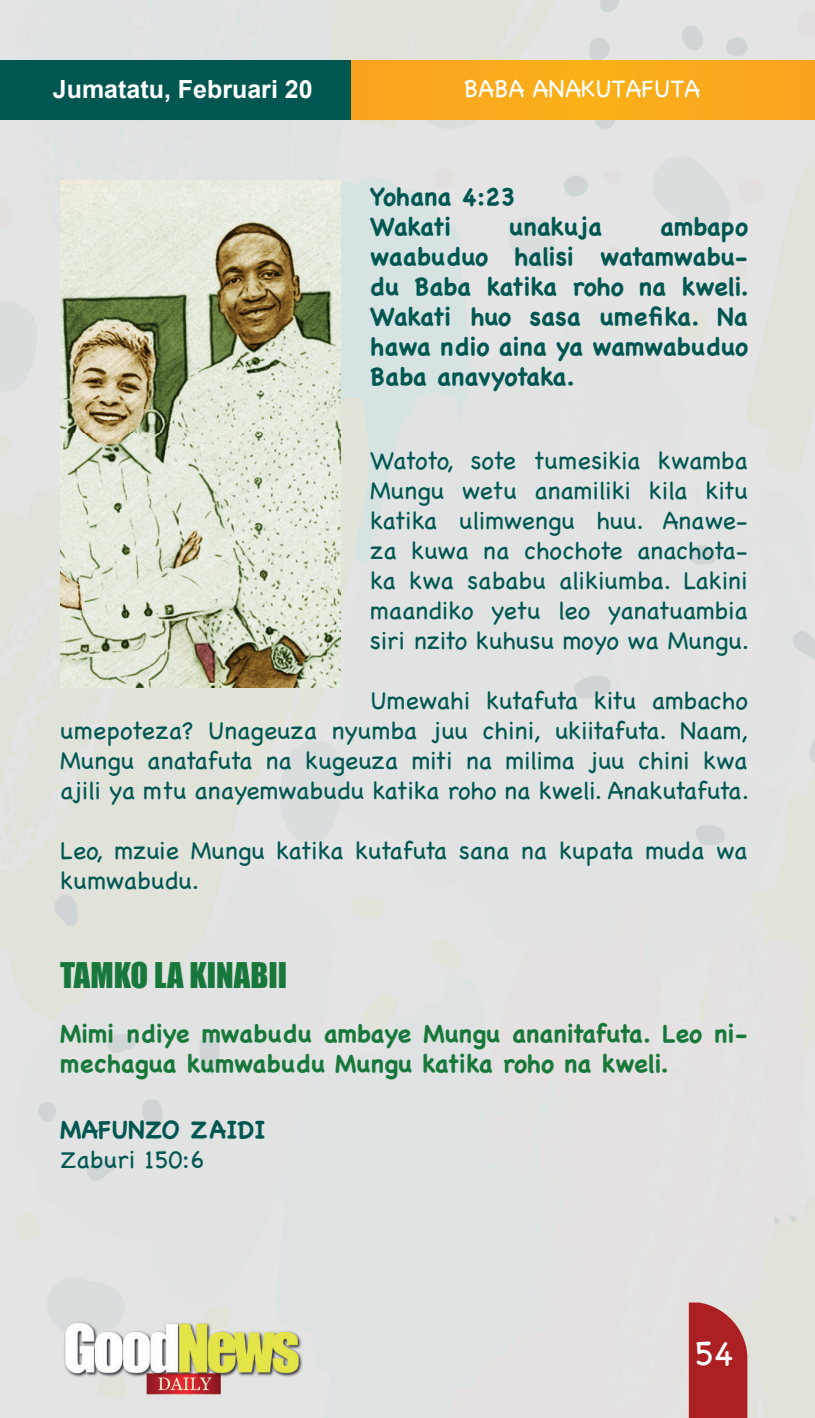
<style>
.page{position:relative;width:815px;height:1418px;background:#fff}
.page>*{position:absolute;margin:0;border:0;box-sizing:border-box;transform-origin:0 0}
.t1{font:35px "Chalkboard";color:#fff}
.t2{font:32.5px "Impact";color:#18783c}
.t3{font:25px/30px "Chalkboard";color:#005752;text-align:justify}
.t4{font:700 25px/30px "Chalkboard";color:#005752}
.t5{font:700 25px/30px "Chalkboard";color:#18783c}
.t6{font:700 25px "Arial";color:#fff}
.t7{font:25px "Chalkboard";color:#fff}
</style>
<div class="page">
<div style="left:0;top:621px;width:245px;height:796px;background:#e1e3e2"></div>
<img style="left:326px;top:266px;width:489px;height:621px">
<img style="left:244px;top:687px;width:82px;height:200px">
<div style="left:168px;top:60px;width:647px;height:60px;background:#f9a91c"></div>
<div style="left:0;top:60px;width:351px;height:60px;background:#005752"></div>
<svg style="left:689px;top:1302px;width:58px;height:115px;background:#b13235"></svg>
<img style="left:59px;top:1320px;width:246px;height:76px">
<img style="left:60px;top:180px;width:280px;height:507px">
<p class="t6" style="left:53px;top:73px;width:261px">Jumatatu, Februari 20</p>
<p class="t7" style="left:464px;top:74px;width:238px">BABA ANAKUTAFUTA</p>
<p class="t4" style="left:370px;top:181px;width:147px">Yohana 4:23<br>Wakati</p>
<p class="t4" style="left:509px;top:211px;width:94px">unakuja</p>
<p class="t4" style="left:370px;top:211px;width:380px;text-align:justify;text-indent:290px">ambapo waabuduo halisi watamwabu&shy;du Baba katika roho na kweli.<br>Wakati huo sasa umefika. Na hawa ndio aina ya wamwabuduo Baba anavyotaka.</p>
<p class="t3" style="left:370px;top:445px;width:380px">Watoto, sote tumesikia kwamba Mungu wetu anamiliki kila kitu katika ulimwengu huu. Anawe&shy;za kuwa na chochote anachota&shy;ka kwa sababu alikiumba. Lakini maandiko yetu leo yanatuambia siri nzito kuhusu moyo wa Mungu.</p>
<p class="t3" style="left:60px;top:685px;width:690px;text-indent:310px">Umewahi kutafuta kitu ambacho umepoteza? Unageuza nyumba juu chini, ukiitafuta. Naam, Mungu anatafuta na kugeuza miti na milima juu chini kwa ajili ya mtu anayemwabudu katika roho na kweli. Anakutafuta.</p>
<p class="t3" style="left:60px;top:835px;width:689px">Leo, mzuie Mungu katika kutafuta sana na kupata muda wa kumwabudu.</p>
<h2 class="t2" style="left:60px;top:950px;width:228px">TAMKO LA KINABII</h2>
<p class="t5" style="left:60px;top:1018px;width:689px">Mimi ndiye mwabudu ambaye Mungu ananitafuta. Leo ni&shy;mechagua kumwabudu Mungu katika roho na kweli.</p>
<p class="t4" style="left:60px;top:1114px;width:207px">MAFUNZO ZAIDI</p>
<p class="t3" style="left:60px;top:1144px;width:145px">Zaburi 150:6</p>
<h1 class="t1" style="left:694px;top:1332px;width:41px">54</h1>
</div>
